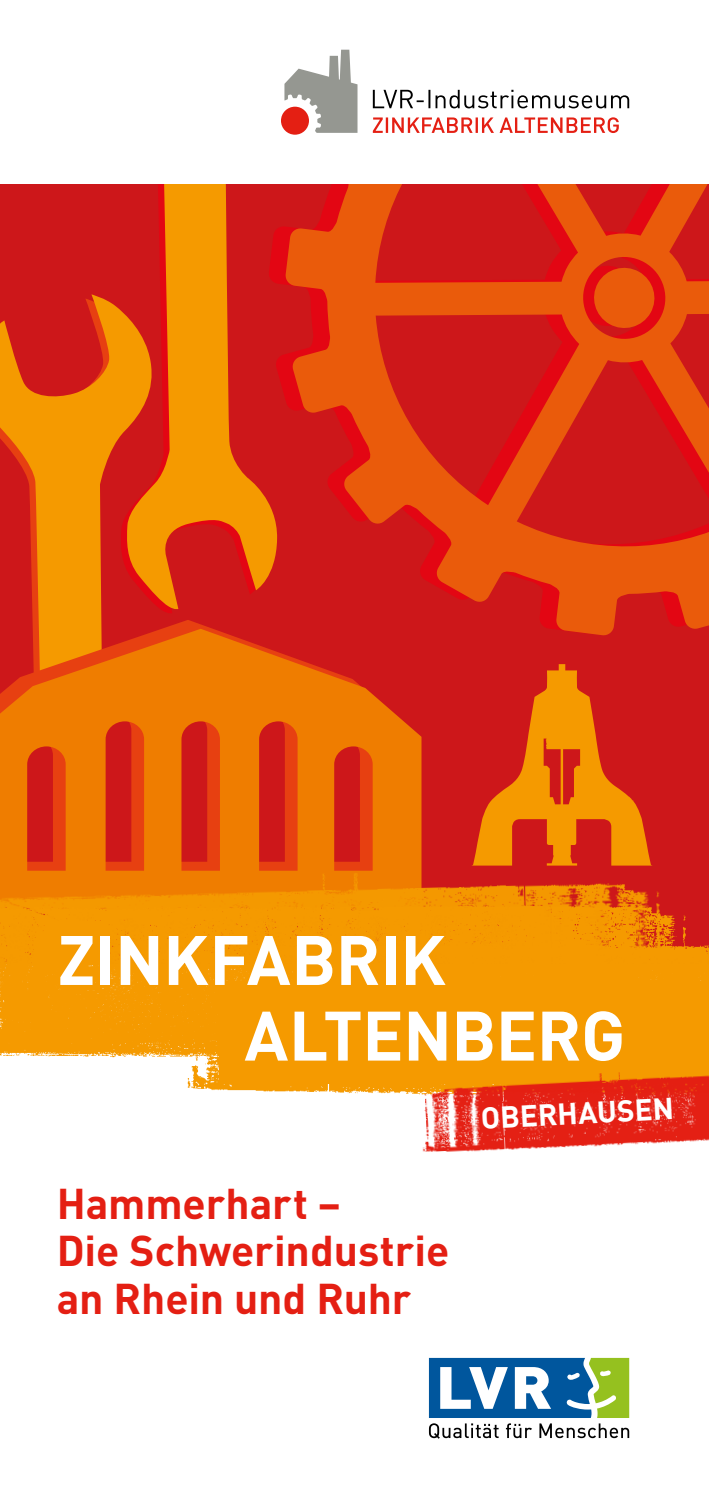
<style>
.page{position:relative;width:709px;height:1489px;background:#fff}
.page>*{position:absolute;margin:0;border:0;box-sizing:border-box;transform-origin:0 0}
.t1{font:700 68.75px/75.5px "DIN";letter-spacing:-.01em;color:#fff}
.t2{font:700 42.5px/47.5px "DIN";letter-spacing:-.005em;color:#e41f13}
.t3{font:700 30px "DIN";color:#fff}
</style>
<div class="page">
<div style="left:0;top:184px;width:709px;height:780px;background:#cd171a"></div>
<svg style="left:155px;top:184px;width:113px;height:426px;fill:#f59a00"></svg>
<svg style="left:0;top:294px;width:155px;height:325px"></svg>
<svg style="left:473px;top:664px;width:178px;height:201px"></svg>
<svg style="left:32px;top:619px;width:178px;height:9px"></svg>
<svg style="left:268px;top:226px;width:17px;height:350px"></svg>
<svg style="left:285px;top:184px;width:424px;height:452px"></svg>
<svg style="left:573px;top:261px;width:85px;height:71px;background:#e6410d"></svg>
<svg style="left:0;top:628px;width:421px;height:237px;fill:#ef7d00"></svg>
<img style="left:187px;top:1062px;width:229px;height:32px">
<img style="left:416px;top:1073px;width:293px;height:79px">
<img style="left:0;top:865px;width:675px;height:197px">
<div style="left:244px;top:920px;width:465px;height:153px;background:#f59a00"></div>
<svg style="left:429px;top:1423px;width:69px;height:15px"></svg>
<svg style="left:506px;top:1423px;width:26px;height:14px"></svg>
<svg style="left:539px;top:1423px;width:90px;height:14px"></svg>
<svg style="left:429px;top:1357px;width:200px;height:60px"></svg>
<svg style="left:373px;top:90px;width:256px;height:18px"></svg>
<svg style="left:281px;top:107px;width:28px;height:28px"></svg>
<svg style="left:284px;top:50px;width:73px;height:83px"></svg>
<svg style="left:373px;top:117px;width:246px;height:16px"></svg>
<h1 class="t1" style="left:244px;top:919px;width:382px;text-indent:-187px">ZINKFABRIK<br>ALTENBERG</h1>
<p class="t2" style="left:57px;top:1177px;width:394px">Hammerhart –<br>Die Schwerindustrie an Rhein und Ruhr</p>
<p class="t3" style="left:480px;top:1098px;width:194px;rotate:-3deg">OBERHAUSEN</p>
</div>
